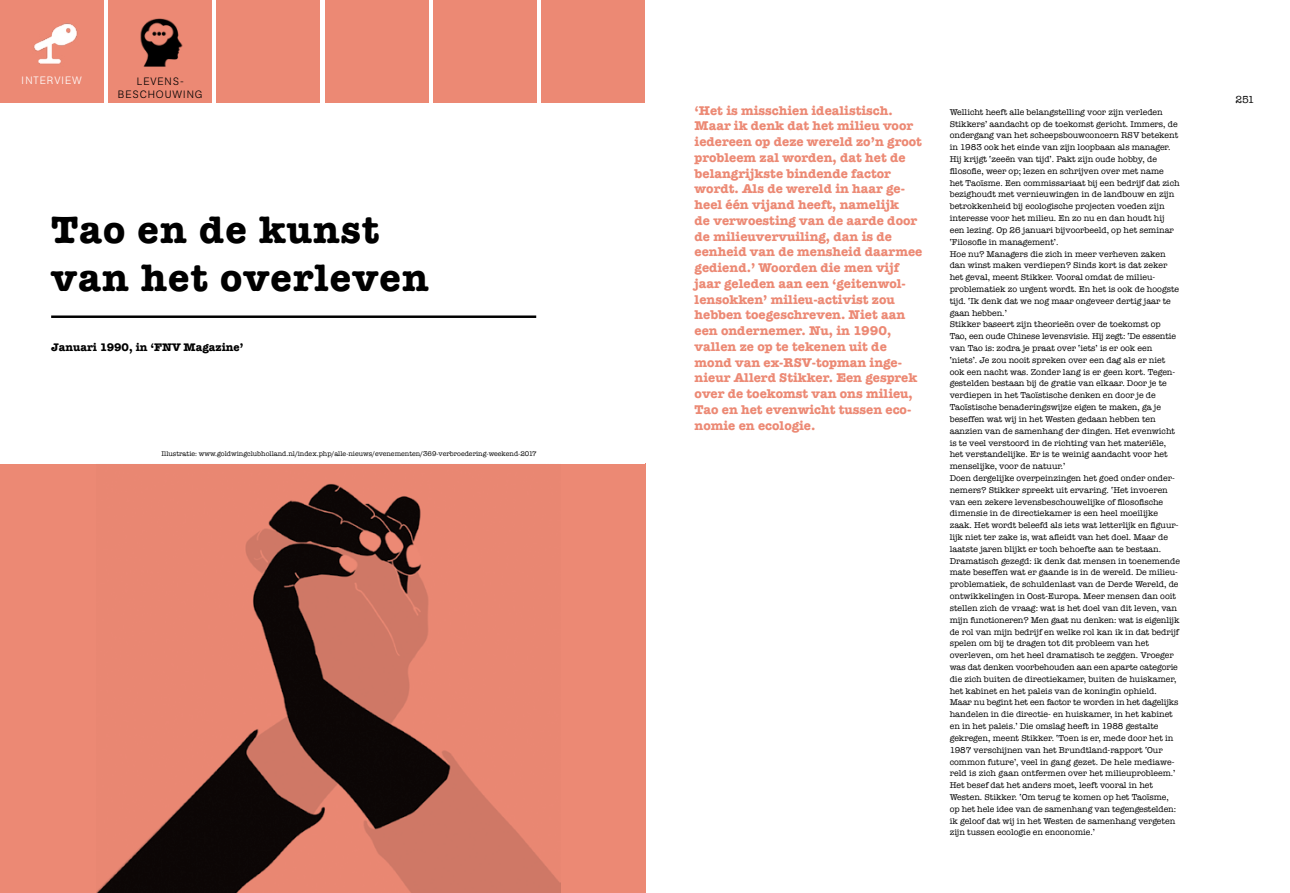
<style>
.page{position:relative;width:1290px;height:893px;background:#fff}
.page>*{position:absolute;margin:0;border:0;box-sizing:border-box;transform-origin:0 0}
.t1{font:700 39.38px/48.1px "American Typewriter";letter-spacing:.03em;color:#000}
.t2{font:700 13.12px/15.8px "American Typewriter";color:#ec8974}
.t3{font:700 11.38px "American Typewriter";color:#000}
.t4{font:300 10.5px/13.1px "AK12";letter-spacing:.1em;color:#000;text-align:center}
.t5{font:300 10.5px "AK12";letter-spacing:.1em;color:#fff}
.t6{font:10.5px "American Typewriter";color:#000}
.t7{font:8.75px/11.8px "American Typewriter";color:#000}
.t8{font:7px "American Typewriter";color:#000}
</style>
<div class="page">
<div style="left:433px;top:0;width:104px;height:893px;background:#ec8974"></div>
<div style="left:542px;top:0;width:103px;height:893px;background:#ec8974"></div>
<div style="left:217px;top:0;width:103px;height:893px;background:#ec8974"></div>
<div style="left:325px;top:0;width:103px;height:893px;background:#ec8974"></div>
<div style="left:0;top:0;width:103px;height:893px;background:#ec8974"></div>
<div style="left:108px;top:0;width:104px;height:893px;background:#ec8974"></div>
<div style="left:0;top:103px;width:645px;height:360px;background:#fff"></div>
<hr style="left:51px;top:315px;width:485px;height:3px;background:#000">
<img style="left:140px;top:19px;width:43px;height:47px">
<img style="left:33px;top:23px;width:45px;height:41px">
<img style="left:96px;top:463px;width:464px;height:430px">
<p class="t5" style="left:22px;top:74px;width:62px">INTERVIEW</p>
<p class="t4" style="left:118px;top:74px;width:86px">LEVENS-<br>BESCHOUWING</p>
<h1 class="t1" style="left:51px;top:203px;width:379px">Tao en de kunst van het overleven</h1>
<h3 class="t3" style="left:51px;top:337px;width:194px">Januari 1990, in ‘FNV Magazine’</h3>
<p class="t8" style="left:162px;top:448px;width:377px">Illustratie: www.goldwingclubholland.nl/index.php/alle-nieuws/evenementen/369-verbroedering-weekend-2017</p>
<p class="t2" style="left:694px;top:102px;width:229px">‘Het is misschien idealistisch.<br>Maar ik denk dat het milieu voor iedereen op deze wereld zo’n groot probleem zal worden, dat het de belangrijkste bindende factor wordt. Als de wereld in haar ge&shy;heel één vijand heeft, namelijk<br>de verwoesting van de aarde door de milieuvervuiling, dan is de eenheid van de mensheid daarmee gediend.’ Woorden die men vijf jaar geleden aan een ‘geitenwol&shy;lensokken’ milieu-activist zou hebben toegeschreven. Niet aan een ondernemer. Nu, in 1990, vallen ze op te tekenen uit de mond van ex-RSV-topman inge&shy;nieur Allerd Stikker. Een gesprek over de toekomst van ons milieu,<br>Tao en het evenwicht tussen eco&shy;nomie en ecologie.</p>
<p class="t7" style="left:950px;top:106px;width:232px">Wellicht heeft alle belangstelling voor zijn verleden Stikkers’ aandacht op de toekomst gericht. Immers, de ondergang van het scheepsbouwconcern RSV betekent in 1983 ook het einde van zijn loopbaan als manager.<br>Hij krijgt ‛zeeën van tijd’. Pakt zijn oude hobby, de filosofie, weer op; lezen en schrijven over met name<br>het Taoïsme. Een commissariaat bij een bedrijf dat zich bezighoudt met vernieuwingen in de landbouw en zijn betrokkenheid bij ecologische projecten voeden zijn interesse voor het milieu. En zo nu en dan houdt hij een lezing. Op 26 januari bijvoorbeeld, op het seminar ‛Filosofie in management’.<br>Hoe nu? Managers die zich in meer verheven zaken dan winst maken verdiepen? Sinds kort is dat zeker het geval, meent Stikker. Vooral omdat de milieu&shy;problematiek zo urgent wordt. En het is ook de hoogste tijd. ‛Ik denk dat we nog maar ongeveer dertig jaar te gaan hebben.’<br>Stikker baseert zijn theorieën over de toekomst op Tao, een oude Chinese levensvisie. Hij zegt: ‛De essentie van Tao is: zodra je praat over ‛iets’ is er ook een ‛niets’. Je zou nooit spreken over een dag als er niet ook een nacht was. Zonder lang is er geen kort. Tegen&shy;gestelden bestaan bij de gratie van elkaar. Door je te verdiepen in het Taoïstische denken en door je de Taoïstische benaderingswijze eigen te maken, ga je beseffen wat wij in het Westen gedaan hebben ten aanzien van de samenhang der dingen. Het evenwicht is te veel verstoord in de richting van het materiële, het verstandelijke. Er is te weinig aandacht voor het menselijke, voor de natuur.’<br>Doen dergelijke overpeinzingen het goed onder onder&shy;nemers? Stikker spreekt uit ervaring. ‛Het invoeren van een zekere levensbeschouwelijke of filosofische dimensie in de directiekamer is een heel moeilijke zaak. Het wordt beleefd als iets wat letterlijk en figuur&shy;lijk niet ter zake is, wat afleidt van het doel. Maar de laatste jaren blijkt er toch behoefte aan te bestaan.<br>Dramatisch gezegd: ik denk dat mensen in toenemende mate beseffen wat er gaande is in de wereld. De milieu&shy;problematiek, de schuldenlast van de Derde Wereld, de ontwikkelingen in Oost-Europa. Meer mensen dan ooit stellen zich de vraag: wat is het doel van dit leven, van mijn functioneren? Men gaat nu denken: wat is eigenlijk de rol van mijn bedrijf en welke rol kan ik in dat bedrijf spelen om bij te dragen tot dit probleem van het overleven, om het heel dramatisch te zeggen. Vroeger was dat denken voorbehouden aan een aparte categorie die zich buiten de directiekamer, buiten de huiskamer, het kabinet en het paleis van de koningin ophield.<br>Maar nu begint het een factor te worden in het dagelijks handelen in die directie- en huiskamer, in het kabinet en in het paleis.’ Die omslag heeft in 1988 gestalte gekregen, meent Stikker. ‛Toen is er, mede door het in 1987 verschijnen van het Brundtland-rapport ‛Our common future’, veel in gang gezet. De hele mediawe&shy;reld is zich gaan ontfermen over het milieuprobleem.’ Het besef dat het anders moet, leeft vooral in het Westen. Stikker. ‛Om terug te komen op het Taoïsme, op het hele idee van de samenhang van tegengestelden: ik geloof dat wij in het Westen de samenhang vergeten zijn tussen ecologie en enconomie.’</p>
<p class="t6" style="left:1235px;top:91px;width:21px">251</p>
</div>
